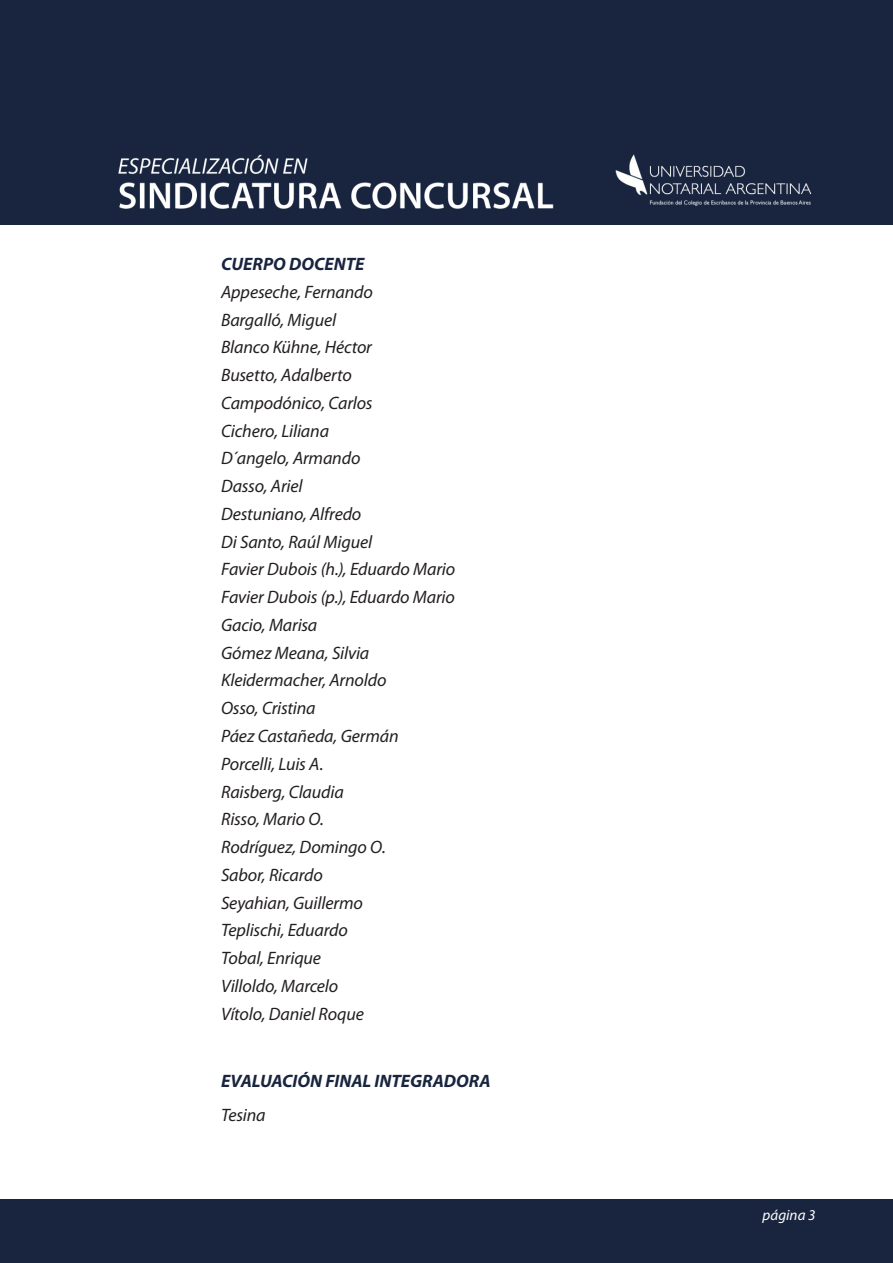
<style>
.page{position:relative;width:893px;height:1263px;background:#fff}
.page>*{position:absolute;margin:0;border:0;box-sizing:border-box;transform-origin:0 0}
.t1{font:italic 18px/27.8px "Myriad Pro";letter-spacing:-.01em;color:#231f20}
.t2{font:italic 700 18px "Myriad Pro";letter-spacing:-.005em;color:#19253f}
.t3{font:italic 15px "Myriad Pro";color:#fff}
</style>
<div class="page">
<div style="left:0;top:1199px;width:893px;height:64px;background:#19253f"></div>
<div style="left:0;top:0;width:893px;height:225px;background:#19253f"></div>
<p class="t2" style="left:221px;top:252px;width:145px">CUERPO DOCENTE</p>
<p class="t1" style="left:221px;top:278px;width:236px">Appeseche, Fernando<br>Bargalló, Miguel<br>Blanco Kühne, Héctor<br>Busetto, Adalberto<br>Campodónico, Carlos<br>Cichero, Liliana<br>D´angelo, Armando<br>Dasso, Ariel<br>Destuniano, Alfredo<br>Di Santo, Raúl Miguel<br>Favier Dubois (h.), Eduardo Mario<br>Favier Dubois (p.), Eduardo Mario<br>Gacio, Marisa<br>Gómez Meana, Silvia<br>Kleidermacher, Arnoldo<br>Osso, Cristina<br>Páez Castañeda, Germán<br>Porcelli, Luis A.<br>Raisberg, Claudia<br>Risso, Mario O.<br>Rodríguez, Domingo O.<br>Sabor, Ricardo<br>Seyahian, Guillermo<br>Teplischi, Eduardo<br>Tobal, Enrique<br>Villoldo, Marcelo<br>Vítolo, Daniel Roque</p>
<p class="t2" style="left:221px;top:1069px;width:271px">EVALUACIÓN FINAL INTEGRADORA</p>
<p class="t1" style="left:221px;top:1101px;width:46px">Tesina</p>
<p class="t3" style="left:763px;top:1206px;width:54px">página 3</p>
</div>
